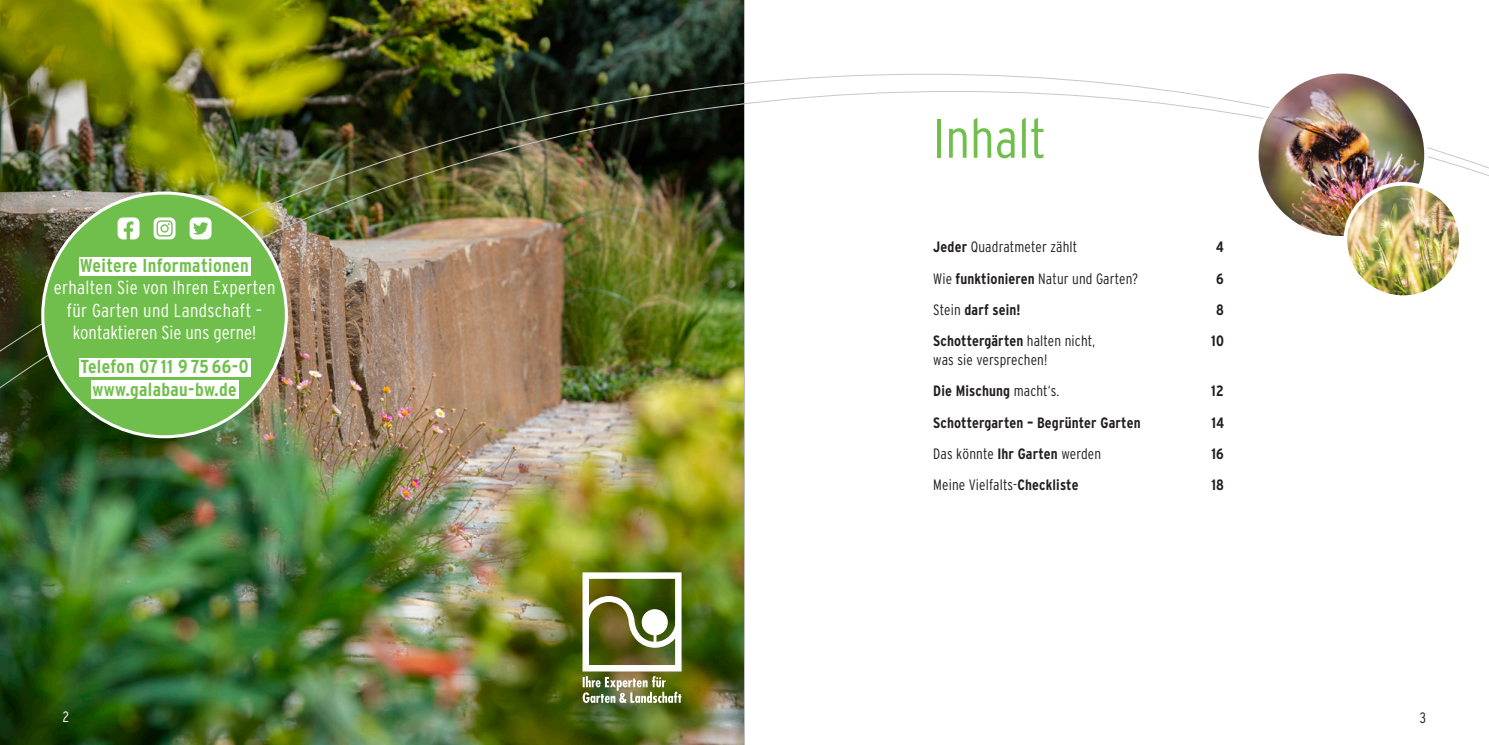
<style>
.page{position:relative;width:1489px;height:745px;background:#fff}
.page>*{position:absolute;margin:0;border:0;box-sizing:border-box;transform-origin:0 0}
.t1{font:300 condensed 55px "Interstate";color:#70bf4c}
.t2{font:300 condensed 18.75px/22.5px "Interstate";letter-spacing:.02em;color:#fff;text-align:center}
.t3{font:700 condensed 18.75px/22.5px "Interstate";letter-spacing:.02em;color:#70bf4c;text-align:center}
.t4{font:300 condensed 15px/31.2px "Interstate";letter-spacing:.01em;color:#231f20}
.t5{font:700 condensed 15px "Interstate";letter-spacing:.01em;color:#231f20}
.t6{font:300 condensed 15px "Interstate";color:#fff}
.s1{font-weight:700}
.s2{font-weight:300}
</style>
<div class="page">
<img style="left:0;top:0;width:744px;height:73px">
<img style="left:0;top:73px;width:1166px;height:17px">
<img style="left:0;top:90px;width:1488px;height:654px">
<img style="left:1256px;top:75px;width:169px;height:163px">
<div style="left:1254px;top:70px;width:173px;height:169px;border:4px solid #fff;border-radius:50%"></div>
<img style="left:1345px;top:184px;width:115px;height:113px">
<div style="left:1343px;top:182px;width:119px;height:117px;border:4px solid #fff;border-radius:50%"></div>
<div style="left:43px;top:193px;width:243px;height:243px;background:#70bf4c;border-radius:50%"></div>
<div style="left:79px;top:256px;width:171px;height:19px;background:#fff"></div>
<div style="left:79px;top:358px;width:171px;height:18px;background:#fff"></div>
<div style="left:91px;top:380px;width:147px;height:19px;background:#fff"></div>
<svg style="left:118px;top:217px;width:21px;height:22px"></svg>
<svg style="left:154px;top:217px;width:21px;height:22px"></svg>
<svg style="left:190px;top:217px;width:21px;height:22px"></svg>
<hr style="left:744px;top:0;width:1px;height:744px;background:#bcbdc0">
<p class="t3" style="left:80px;top:253px;width:170px">Weitere Informationen</p>
<p class="t2" style="left:54px;top:276px;width:223px">erhalten Sie von Ihren Experten für Garten und Landschaft – kontaktieren Sie uns gerne!</p>
<p class="t3" style="left:81px;top:355px;width:169px">Telefon 07 11 9 75 66-0 www.galabau-bw.de</p>
<h1 class="t1" style="left:933px;top:107px;width:114px">Inhalt</h1>
<p class="t4" style="left:933px;top:231px;width:146px"><span class="s1">Jeder</span> Quadratmeter zählt</p>
<p class="t5" style="left:1216px;top:238px;width:9px">4</p>
<p class="t4" style="left:933px;top:262px;width:206px">Wie <span class="s1">funktionieren</span> Natur und Garten?</p>
<p class="t5" style="left:1215px;top:270px;width:9px">6</p>
<p class="t5" style="left:933px;top:301px;width:89px"><span class="s2">Stein</span> darf sein!</p>
<p class="t5" style="left:1216px;top:301px;width:9px">8</p>
<p class="t5" style="left:933px;top:332px;width:163px">Schottergärten <span class="s2">halten nicht,</span></p>
<p class="t5" style="left:1211px;top:332px;width:14px">10</p>
<p class="t4" style="left:933px;top:344px;width:127px">was sie versprechen!<br><span class="s1">Die Mischung</span> macht‘s.</p>
<p class="t5" style="left:1211px;top:382px;width:14px">12</p>
<p class="t5" style="left:933px;top:413px;width:209px">Schottergarten – Begrünter Garten</p>
<p class="t5" style="left:1211px;top:413px;width:14px">14</p>
<p class="t4" style="left:933px;top:437px;width:169px">Das könnte <span class="s1">Ihr Garten</span> werden</p>
<p class="t5" style="left:1211px;top:445px;width:14px">16</p>
<p class="t4" style="left:933px;top:469px;width:147px">Meine Vielfalts-<span class="s1">Checkliste</span></p>
<p class="t5" style="left:1211px;top:476px;width:14px">18</p>
<p class="t6" style="left:63px;top:707px;width:8px">2</p>
<p class="t4" style="left:1419px;top:701px;width:8px">3</p>
</div>
